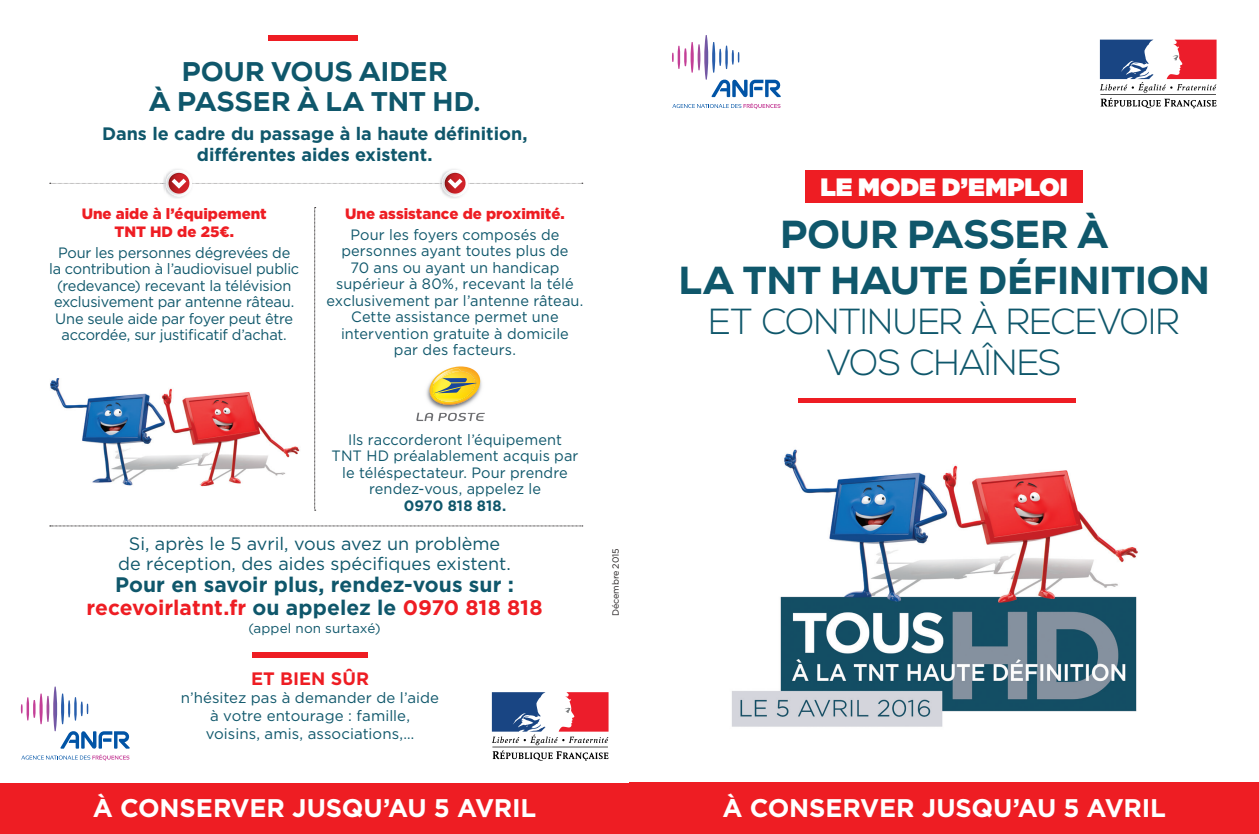
<style>
.page{position:relative;width:1259px;height:834px;background:#fff}
.page>*{position:absolute;margin:0;border:0;box-sizing:border-box;transform-origin:0 0}
.t1{font:800 39px/45px "Nexa";letter-spacing:-.005em;color:#0f576b;text-align:center}
.t2{font:300 36.15px/40.5px "Nexa";letter-spacing:-.01em;color:#0f576b;text-align:center}
.t3{font:800 27px/30px "Nexa";letter-spacing:.01em;color:#0f576b;text-align:center}
.t4{font:700 25.5px "Gotham";letter-spacing:-.005em;color:#fff}
.t5{font:900 25.05px "Gotham";color:#fff}
.t6{font:700 21px/22.5px "Gotham";color:#0f576b;text-align:center}
.t7{font:18px/19.5px "Gotham";color:#0f576b;text-align:center}
.t8{font:700 18px/21px "Gotham";color:#0f576b;text-align:center}
.t9{font:700 18px "Gotham";color:#ee1d23}
.t10{font:15px/16.5px "Gotham";color:#0f576b;text-align:center}
.t11{font:900 15px/18px "Gotham";color:#ee1d23;text-align:center}
.t12{font:700 15px "Gotham";letter-spacing:.005em;color:#0f576b}
.t13{font:13.5px "Gotham";letter-spacing:.015em;color:#0f576b}
.t14{font:9px "Gotham";letter-spacing:-.02em;color:#231f20}
.s1{color:#ee1d23}
</style>
<div class="page">
<div style="left:629px;top:782px;width:630px;height:51px;background:#ee1d23"></div>
<div style="left:805px;top:170px;width:277px;height:33px;background:#ee1d23"></div>
<hr style="left:798px;top:398px;width:277px;height:4px;background:#ee1d23">
<div style="left:268px;top:35px;width:89px;height:6px;background:#ee1d23"></div>
<svg style="left:50px;top:525px;width:533px;height:1px"></svg>
<svg style="left:314px;top:207px;width:2px;height:303px"></svg>
<img style="left:50px;top:378px;width:250px;height:109px">
<svg style="left:416px;top:412px;width:69px;height:9px"></svg>
<img style="left:426px;top:381px;width:56px;height:29px">
<svg style="left:429px;top:366px;width:51px;height:39px"></svg>
<div style="left:0;top:782px;width:629px;height:51px;background:#ee1d23"></div>
<svg style="left:50px;top:170px;width:533px;height:26px"></svg>
<img style="left:732px;top:449px;width:406px;height:278px">
<svg style="left:1100px;top:40px;width:116px;height:68px"></svg>
<svg style="left:672px;top:103px;width:108px;height:6px"></svg>
<svg style="left:672px;top:35px;width:109px;height:62px"></svg>
<div style="left:252px;top:652px;width:116px;height:6px;background:#ee1d23"></div>
<svg style="left:492px;top:692px;width:116px;height:68px"></svg>
<svg style="left:21px;top:754px;width:108px;height:6px"></svg>
<svg style="left:21px;top:686px;width:109px;height:62px"></svg>
<h3 class="t3" style="left:149px;top:56px;width:333px">POUR VOUS AIDER<br>À PASSER À LA TNT HD.</h3>
<p class="t8" style="left:102px;top:123px;width:427px">Dans le cadre du passage à la haute définition, différentes aides existent.</p>
<p class="t11" style="left:82px;top:205px;width:187px">Une aide à l’équipement<br>TNT HD de 25€.</p>
<p class="t10" style="left:49px;top:244px;width:252px">Pour les personnes dégrevées de<br>la contribution à l’audiovisuel public (redevance) recevant la télévision exclusivement par antenne râteau.<br>Une seule aide par foyer peut être accordée, sur justificatif d’achat.</p>
<p class="t11" style="left:345px;top:205px;width:221px">Une assistance de proximité.</p>
<p class="t10" style="left:326px;top:226px;width:258px">Pour les foyers composés de personnes ayant toutes plus de<br>70 ans ou ayant un handicap supérieur à 80%, recevant la télé exclusivement par l’antenne râteau.<br>Cette assistance permet une intervention gratuite à domicile<br>par des facteurs.</p>
<p class="t10" style="left:331px;top:430px;width:248px">Ils raccorderont l’équipement<br>TNT HD préalablement acquis par le téléspectateur. Pour prendre rendez-vous, appelez le</p>
<p class="t12" style="left:404px;top:496px;width:104px">0970 818 818.</p>
<p class="t7" style="left:118px;top:533px;width:394px">Si, après le 5 avril, vous avez un problème de réception, des aides spécifiques existent.</p>
<h3 class="t6" style="left:87px;top:573px;width:457px">Pour en savoir plus, rendez-vous sur : <span class="s1">recevoirlatnt.fr</span> ou appelez le <span class="s1">0970 818 818</span></h3>
<p class="t13" style="left:248px;top:620px;width:134px">(appel non surtaxé)</p>
<p class="t9" style="left:251px;top:667px;width:119px">ET BIEN SÛR</p>
<p class="t10" style="left:181px;top:688px;width:260px;line-height:18px">n’hésitez pas à demander de l’aide à votre entourage : famille,<br>voisins, amis, associations,…</p>
<h3 class="t4" style="left:93px;top:792px;width:445px">À CONSERVER JUSQU’AU 5 AVRIL</h3>
<p class="t14" style="left:610px;top:615px;width:69px;rotate:-90deg">Décembre 2015</p>
<h3 class="t5" style="left:820px;top:172px;width:249px">LE MODE D’EMPLOI</h3>
<h1 class="t1" style="left:678px;top:212px;width:533px">POUR PASSER À<br>LA TNT HAUTE DÉFINITION</h1>
<h2 class="t2" style="left:708px;top:303px;width:472px">ET CONTINUER À RECEVOIR<br>VOS CHAÎNES</h2>
<h3 class="t4" style="left:722px;top:792px;width:445px">À CONSERVER JUSQU’AU 5 AVRIL</h3>
</div>
